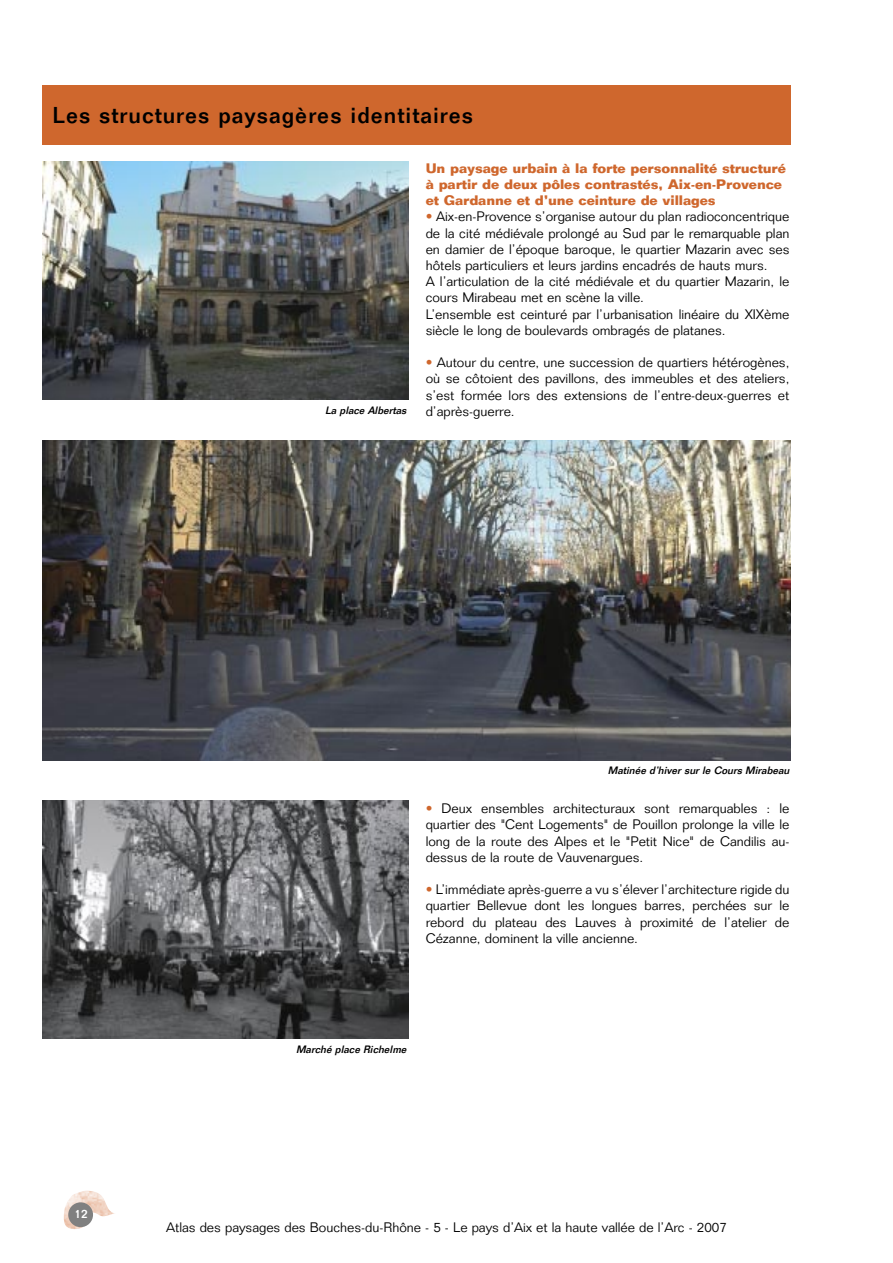
<style>
.page{position:relative;width:893px;height:1263px;background:#fff}
.page>*{position:absolute;margin:0;border:0;box-sizing:border-box;transform-origin:0 0}
.t1{font:500 22.5px "Folio";letter-spacing:.045em;color:#000}
.t2{font:300 13.5px/16.2px "Folio";color:#000;text-align:justify}
.t3{font:700 13.5px/16.2px "Folio";letter-spacing:-.005em;color:#cf672d}
.t4{font:500 12px "Folio";color:#fff}
.t5{font:italic 500 10.5px "Folio";color:#000}
.s1{color:#cf672d}
</style>
<div class="page">
<img style="left:64px;top:1190px;width:51px;height:39px">
<div style="left:68px;top:1202px;width:25px;height:25px;background:#808080;border-radius:50%"></div>
<div style="left:43px;top:85px;width:748px;height:60px;background:#cf672d"></div>
<img style="left:43px;top:162px;width:365px;height:238px">
<img style="left:43px;top:441px;width:748px;height:319px">
<img style="left:43px;top:801px;width:365px;height:238px">
<h1 class="t1" style="left:53px;top:107px;width:422px">Les structures paysagères identitaires</h1>
<p class="t5" style="left:325px;top:407px;width:85px">La place Albertas</p>
<p class="t3" style="left:426px;top:161px;width:362px">Un paysage urbain à la forte personnalité structuré à partir de deux pôles contrastés, Aix-en-Provence et Gardanne et d’une ceinture de villages</p>
<p class="t2" style="left:426px;top:210px;width:365px;text-align:left"><span class="s1">•</span> Aix-en-Provence s’organise autour du plan radioconcentrique de la cité médiévale prolongé au Sud par le remarquable plan en damier de l’époque baroque, le quartier Mazarin avec ses hôtels particuliers et leurs jardins encadrés de hauts murs.<br>A l’articulation de la cité médiévale et du quartier Mazarin, le cours Mirabeau met en scène la ville.<br>L’ensemble est ceinturé par l’urbanisation linéaire du XIXème siècle le long de boulevards ombragés de platanes.</p>
<p class="t2" style="left:426px;top:356px;width:365px"><span class="s1">•</span> Autour du centre, une succession de quartiers hétérogènes, où se côtoient des pavillons, des immeubles et des ateliers, s’est formée lors des extensions de l’entre-deux-guerres et d’après-guerre.</p>
<p class="t4" style="left:74px;top:1209px;width:15px">12</p>
<p class="t5" style="left:608px;top:767px;width:185px">Matinée d’hiver sur le Cours Mirabeau</p>
<p class="t2" style="left:426px;top:802px;width:365px"><span class="s1">•</span> Deux ensembles architecturaux sont remarquables : le quartier des "Cent Logements" de Pouillon prolonge la ville le long de la route des Alpes et le "Petit Nice" de Candilis au&shy;dessus de la route de Vauvenargues.</p>
<p class="t2" style="left:426px;top:883px;width:365px"><span class="s1">•</span> L’immédiate après-guerre a vu s’élever l’architecture rigide du quartier Bellevue dont les longues barres, perchées sur le rebord du plateau des Lauves à proximité de l’atelier de Cézanne, dominent la ville ancienne.</p>
<p class="t5" style="left:296px;top:1046px;width:114px">Marché place Richelme</p>
<p class="t2" style="left:166px;top:1220px;width:562px">Atlas des paysages des Bouches-du-Rhône - 5 - Le pays d’Aix et la haute vallée de l’Arc - 2007</p>
</div>
